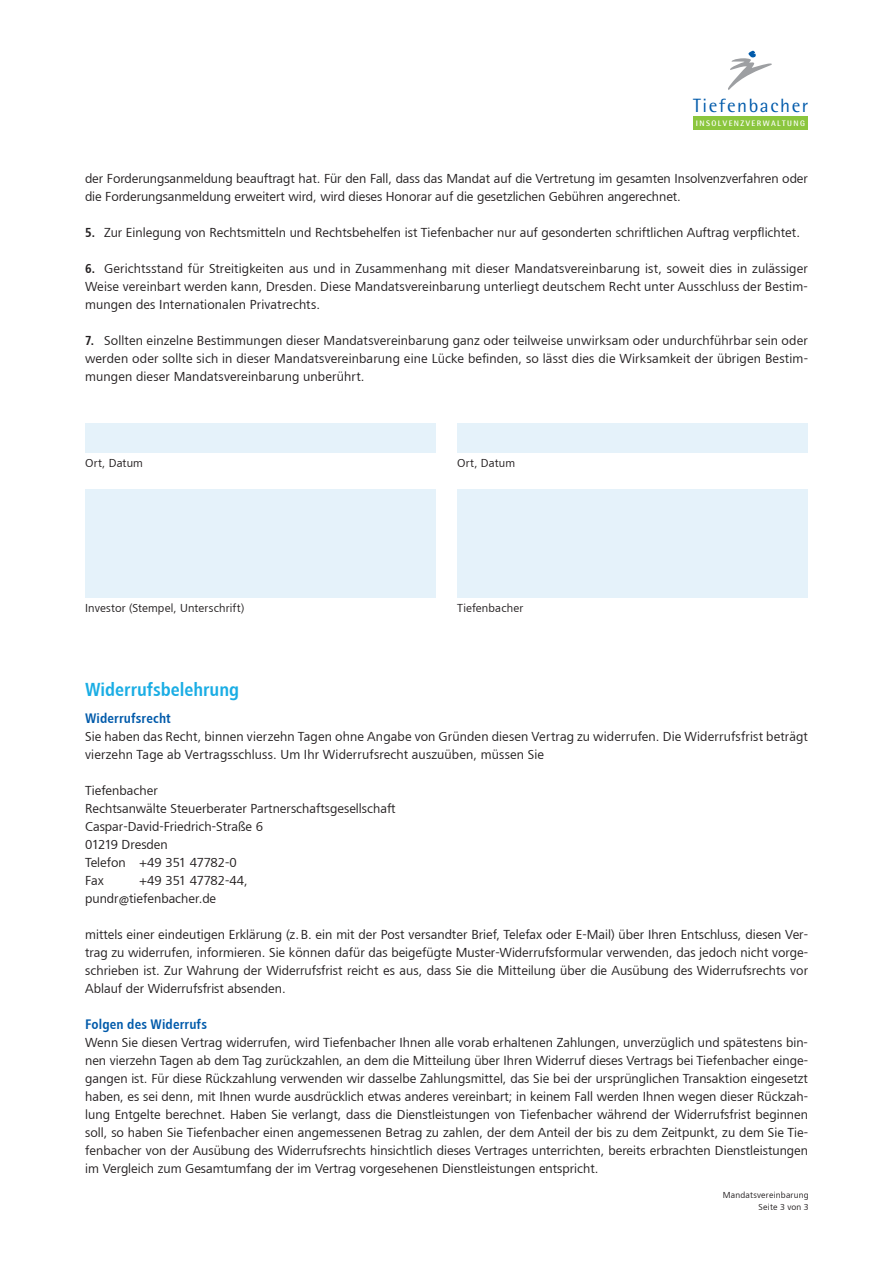
<style>
.page{position:relative;width:893px;height:1263px;background:#fff}
.page>*{position:absolute;margin:0;border:0;box-sizing:border-box;transform-origin:0 0}
.t1{font:700 condensed 19.5px "Lino Frutiger Next";color:#1aade4}
.t2{font:19.2px "Rotis Semi Sans Std";letter-spacing:.08em;color:#015aaa}
.t3{font:700 condensed 14.25px "Lino Frutiger Next";letter-spacing:.01em;color:#015aaa}
.t4{font:13.5px/18px "Lino Frutiger Next";color:#231f20}
.t5{font:12px "Lino Frutiger Next";letter-spacing:.015em;color:#231f20}
.t6{font:9px/12px "Lino Frutiger Next";letter-spacing:.025em;color:#231f20;text-align:right}
.t7{font:700 7.95px "Rotis Semi Sans Std";letter-spacing:.18em;color:#fff}
.s1{font-weight:700;font-stretch:condensed}
</style>
<div class="page">
<svg style="left:728px;top:51px;width:44px;height:39px"></svg>
<div style="left:693px;top:116px;width:115px;height:13px;background:#8bc63e"></div>
<div style="left:85px;top:423px;width:351px;height:30px;background:#e5f2fa"></div>
<div style="left:457px;top:423px;width:351px;height:30px;background:#e5f2fa"></div>
<div style="left:85px;top:489px;width:351px;height:108px;background:#e5f2fa"></div>
<div style="left:457px;top:489px;width:351px;height:108px;background:#e5f2fa"></div>
<h2 class="t2" style="left:693px;top:94px;width:117px">Tiefenbacher</h2>
<p class="t7" style="left:696px;top:118px;width:111px">INSOLVENZVERWALTUNG</p>
<p class="t4" style="left:85px;top:170px;width:724px">der Forderungsanmeldung beauftragt hat. Für den Fall, dass das Mandat auf die Vertretung im gesamten Insolvenzverfahren oder die Forderungsanmeldung erweitert wird, wird dieses Honorar auf die gesetzlichen Gebühren angerechnet.</p>
<p class="t4" style="left:85px;top:224px;width:716px"><span class="s1">5.</span> Zur Einlegung von Rechtsmitteln und Rechtsbehelfen ist Tiefenbacher nur auf gesonderten schriftlichen Auftrag verpflichtet.</p>
<p class="t4" style="left:85px;top:260px;width:724px;text-align:justify"><span class="s1">6.</span> Gerichtsstand für Streitigkeiten aus und in Zusammenhang mit dieser Mandatsvereinbarung ist, soweit dies in zulässiger Weise vereinbart werden kann, Dresden. Diese Mandatsvereinbarung unterliegt deutschem Recht unter Ausschluss der Bestim&shy;mungen des Internationalen Privatrechts.</p>
<p class="t4" style="left:85px;top:332px;width:724px;text-align:justify"><span class="s1">7.</span> Sollten einzelne Bestimmungen dieser Mandatsvereinbarung ganz oder teilweise unwirksam oder undurchführbar sein oder werden oder sollte sich in dieser Mandatsvereinbarung eine Lücke befinden, so lässt dies die Wirksamkeit der übrigen Bestim&shy;mungen dieser Mandatsvereinbarung unberührt.</p>
<p class="t5" style="left:85px;top:456px;width:59px">Ort, Datum</p>
<p class="t5" style="left:457px;top:456px;width:59px">Ort, Datum</p>
<p class="t5" style="left:85px;top:601px;width:161px">Investor (Stempel, Unterschrift)</p>
<p class="t5" style="left:457px;top:601px;width:68px">Tiefenbacher</p>
<h1 class="t1" style="left:85px;top:679px;width:156px">Widerrufsbelehrung</h1>
<p class="t3" style="left:85px;top:711px;width:87px">Widerrufsrecht</p>
<p class="t4" style="left:85px;top:728px;width:724px">Sie haben das Recht, binnen vierzehn Tagen ohne Angabe von Gründen diesen Vertrag zu widerrufen. Die Widerrufsfrist beträgt vierzehn Tage ab Vertragsschluss. Um Ihr Widerrufsrecht auszuüben, müssen Sie</p>
<p class="t4" style="left:85px;top:782px;width:312px">Tiefenbacher<br>Rechtsanwälte Steuerberater Partnerschaftsgesellschaft<br>Caspar-David-Friedrich-Straße 6<br>01219 Dresden<br>Telefon +49 351 47782-0<br>Fax</p>
<p class="t4" style="left:85px;top:872px;width:164px;text-indent:54px">+49 351 47782-44, pundr@tiefenbacher.de</p>
<p class="t4" style="left:85px;top:926px;width:724px;text-align:justify">mittels einer eindeutigen Erklärung (z. B. ein mit der Post versandter Brief, Telefax oder E-Mail) über Ihren Entschluss, diesen Ver&shy;trag zu widerrufen, informieren. Sie können dafür das beigefügte Muster-Widerrufsformular verwenden, das jedoch nicht vorge&shy;schrieben ist. Zur Wahrung der Widerrufsfrist reicht es aus, dass Sie die Mitteilung über die Ausübung des Widerrufsrechts vor Ablauf der Widerrufsfrist absenden.</p>
<p class="t3" style="left:85px;top:1017px;width:123px">Folgen des Widerrufs</p>
<p class="t4" style="left:85px;top:1034px;width:725px;text-align:justify">Wenn Sie diesen Vertrag widerrufen, wird Tiefenbacher Ihnen alle vorab erhaltenen Zahlungen, unverzüglich und spätestens bin&shy;nen vierzehn Tagen ab dem Tag zurückzahlen, an dem die Mitteilung über Ihren Widerruf dieses Vertrags bei Tiefenbacher einge&shy;gangen ist. Für diese Rückzahlung verwenden wir dasselbe Zahlungsmittel, das Sie bei der ursprünglichen Transaktion eingesetzt haben, es sei denn, mit Ihnen wurde ausdrücklich etwas anderes vereinbart; in keinem Fall werden Ihnen wegen dieser Rückzah&shy;lung Entgelte berechnet. Haben Sie verlangt, dass die Dienstleistungen von Tiefenbacher während der Widerrufsfrist beginnen soll, so haben Sie Tiefenbacher einen angemessenen Betrag zu zahlen, der dem Anteil der bis zu dem Zeitpunkt, zu dem Sie Tie&shy;fenbacher von der Ausübung des Widerrufsrechts hinsichtlich dieses Vertrages unterrichten, bereits erbrachten Dienstleistungen im Vergleich zum Gesamtumfang der im Vertrag vorgesehenen Dienstleistungen entspricht.</p>
<p class="t6" style="left:723px;top:1188px;width:88px">Mandatsvereinbarung<br>Seite 3 von 3</p>
</div>
